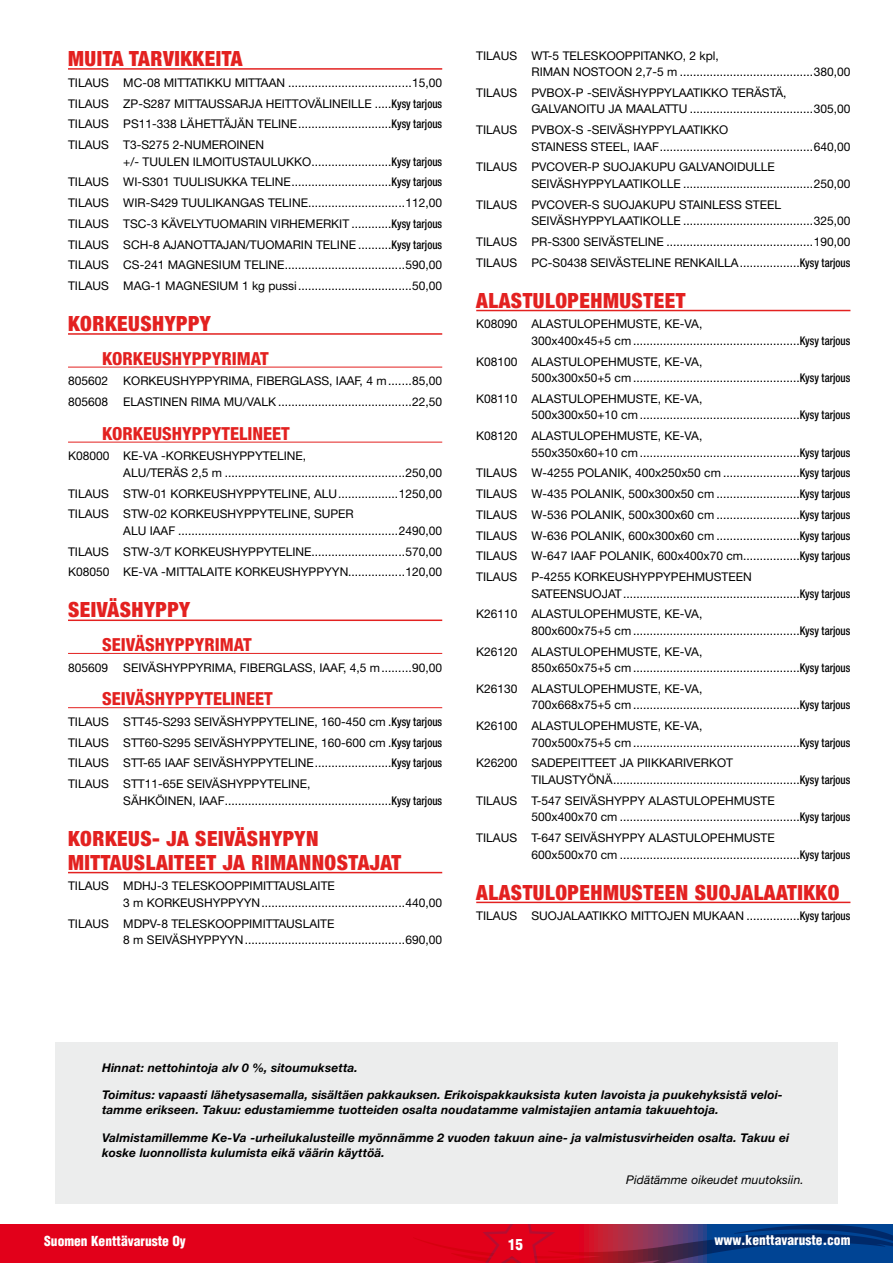
<style>
.page{position:relative;width:893px;height:1263px;background:#fff}
.page>*{position:absolute;margin:0;border:0;box-sizing:border-box;transform-origin:0 0}
.t1{font:900 condensed 21px/24px "Helvetica Neue LT Std";letter-spacing:.025em;color:#e32120}
.t2{font:800 condensed 18px "Helvetica Neue LT Std";color:#e32120}
.t3{font:15px "Switzerland Cond Black Plain";color:#fff}
.t4{font:13.5px "Switzerland Cond Black Plain";color:#fff}
.t5{font:12px/20.7px "Helvetica Neue LT Std";color:#000}
.t6{font:italic 700 12px/15px "Helvetica Neue LT Std";letter-spacing:.01em;color:#000}
.t7{font:italic 12px "Helvetica Neue LT Std";letter-spacing:.01em;color:#000}
.s1{font-weight:500;font-stretch:condensed}
</style>
<div class="page">
<hr style="left:68px;top:68px;width:374px;height:2px;background:#e32120">
<hr style="left:68px;top:333px;width:374px;height:2px;background:#e32120">
<hr style="left:68px;top:367px;width:374px;height:1px;background:#e32120">
<hr style="left:68px;top:442px;width:374px;height:1px;background:#e32120">
<hr style="left:68px;top:619px;width:374px;height:2px;background:#e32120">
<hr style="left:68px;top:653px;width:374px;height:1px;background:#e32120">
<hr style="left:68px;top:707px;width:374px;height:1px;background:#e32120">
<hr style="left:68px;top:872px;width:374px;height:1px;background:#e32120">
<hr style="left:476px;top:310px;width:374px;height:1px;background:#e32120">
<hr style="left:476px;top:902px;width:374px;height:1px;background:#e32120">
<div style="left:55px;top:1042px;width:783px;height:161px;background:#eceded"></div>
<div style="left:0;top:1225px;width:893px;height:38px;background:#e2001a"></div>
<svg style="left:418px;top:1225px;width:475px;height:38px"></svg>
<svg style="left:472px;top:1225px;width:83px;height:38px"></svg>
<h1 class="t1" style="left:68px;top:46px;width:176px">MUITA TARVIKKEITA</h1>
<p class="t5" style="left:68px;top:72px;width:376px;text-align:justify">TILAUS MC-08 MITTATIKKU MITTAAN .....................................15,00<br>TILAUS ZP-S287 MITTAUSSARJA HEITTOVÄLINEILLE .....<span class="s1">Kysy tarjous </span>TILAUS PS11-338 LÄHETTÄJÄN TELINE............................<span class="s1">Kysy tarjous </span>TILAUS T3-S275 2-NUMEROINEN</p>
<p class="t5" style="left:68px;top:151px;width:376px;text-align:justify;text-indent:55px">+/- TUULEN ILMOITUSTAULUKKO........................<span class="s1">Kysy tarjous </span>TILAUS WI-S301 TUULISUKKA TELINE..............................<span class="s1">Kysy tarjous </span>TILAUS WIR-S429 TUULIKANGAS TELINE.............................112,00<br>TILAUS TSC-3 KÄVELYTUOMARIN VIRHEMERKIT ............<span class="s1">Kysy tarjous </span>TILAUS SCH-8 AJANOTTAJAN/TUOMARIN TELINE ..........<span class="s1">Kysy tarjous </span>TILAUS CS-241 MAGNESIUM TELINE....................................590,00<br>TILAUS MAG-1 MAGNESIUM 1 kg pussi..................................50,00</p>
<h1 class="t1" style="left:68px;top:311px;width:144px">KORKEUSHYPPY</h1>
<h2 class="t2" style="left:102px;top:347px;width:168px">KORKEUSHYPPYRIMAT</h2>
<p class="t5" style="left:68px;top:371px;width:42px">805602</p>
<p class="t5" style="left:123px;top:371px;width:320px">KORKEUSHYPPYRIMA, FIBERGLASS, IAAF, 4 m .......85,00</p>
<p class="t5" style="left:68px;top:391px;width:42px">805608</p>
<p class="t5" style="left:123px;top:391px;width:320px">ELASTINEN RIMA MU/VALK ........................................22,50</p>
<h2 class="t2" style="left:102px;top:422px;width:189px">KORKEUSHYPPYTELINEET</h2>
<p class="t5" style="left:123px;top:448px;width:320px;line-height:16.5px;text-indent:-55px">K08000 KE-VA -KORKEUSHYPPYTELINE,<br>ALU/TERÄS 2,5 m ......................................................250,00</p>
<p class="t5" style="left:68px;top:483px;width:376px">TILAUS STW-01 KORKEUSHYPPYTELINE, ALU..................1250,00<br>TILAUS STW-02 KORKEUSHYPPYTELINE, SUPER</p>
<p class="t5" style="left:68px;top:520px;width:376px;text-align:justify;text-indent:55px">ALU IAAF ..................................................................2490,00<br>TILAUS STW-3/T KORKEUSHYPPYTELINE............................570,00<br>K08050 KE-VA -MITTALAITE KORKEUSHYPPYYN.................120,00</p>
<h1 class="t1" style="left:68px;top:598px;width:124px">SEIVÄSHYPPY</h1>
<h2 class="t2" style="left:102px;top:633px;width:151px">SEIVÄSHYPPYRIMAT</h2>
<p class="t5" style="left:68px;top:657px;width:42px">805609</p>
<p class="t5" style="left:123px;top:657px;width:320px">SEIVÄSHYPPYRIMA, FIBERGLASS, IAAF, 4,5 m.........90,00</p>
<h2 class="t2" style="left:102px;top:688px;width:172px">SEIVÄSHYPPYTELINEET</h2>
<p class="t5" style="left:68px;top:711px;width:376px;text-align:justify">TILAUS STT45-S293 SEIVÄSHYPPYTELINE, 160-450 cm .<span class="s1">Kysy tarjous </span>TILAUS STT60-S295 SEIVÄSHYPPYTELINE, 160-600 cm .<span class="s1">Kysy tarjous </span>TILAUS STT-65 IAAF SEIVÄSHYPPYTELINE.......................<span class="s1">Kysy tarjous </span>TILAUS STT11-65E SEIVÄSHYPPYTELINE,</p>
<p class="t5" style="left:123px;top:790px;width:320px">SÄHKÖINEN, IAAF..................................................<span class="s1">Kysy tarjous</span></p>
<h1 class="t1" style="left:68px;top:826px;width:335px">KORKEUS- JA SEIVÄSHYPYN<br>MITTAUSLAITEET JA RIMANNOSTAJAT</h1>
<p class="t5" style="left:123px;top:878px;width:320px;line-height:16.5px;text-indent:-55px">TILAUS MDHJ-3 TELESKOOPPIMITTAUSLAITE<br>3 m KORKEUSHYPPYYN...........................................440,00</p>
<p class="t5" style="left:123px;top:915px;width:320px;line-height:16.5px;text-indent:-55px">TILAUS MDPV-8 TELESKOOPPIMITTAUSLAITE<br>8 m SEIVÄSHYPPYYN................................................690,00</p>
<p class="t5" style="left:531px;top:47px;width:320px;line-height:16.5px;text-indent:-55px">TILAUS WT-5 TELESKOOPPITANKO, 2 kpl,<br>RIMAN NOSTOON 2,7-5 m ........................................380,00</p>
<p class="t5" style="left:531px;top:84px;width:320px;line-height:16.5px;text-indent:-55px">TILAUS PVBOX-P -SEIVÄSHYPPYLAATIKKO TERÄSTÄ,<br>GALVANOITU JA MAALATTU .....................................305,00</p>
<p class="t5" style="left:531px;top:121px;width:320px;line-height:16.5px;text-indent:-55px">TILAUS PVBOX-S -SEIVÄSHYPPYLAATIKKO<br>STAINESS STEEL, IAAF..............................................640,00</p>
<p class="t5" style="left:531px;top:159px;width:320px;line-height:16.5px;text-indent:-55px">TILAUS PVCOVER-P SUOJAKUPU GALVANOIDULLE<br>SEIVÄSHYPPYLAATIKOLLE .......................................250,00</p>
<p class="t5" style="left:531px;top:196px;width:320px;line-height:16.5px;text-indent:-55px">TILAUS PVCOVER-S SUOJAKUPU STAINLESS STEEL<br>SEIVÄSHYPPYLAATIKOLLE .......................................325,00</p>
<p class="t5" style="left:476px;top:231px;width:376px">TILAUS PR-S300 SEIVÄSTELINE ............................................190,00<br>TILAUS PC-S0438 SEIVÄSTELINE RENKAILLA..................<span class="s1">Kysy tarjous</span></p>
<h1 class="t1" style="left:476px;top:288px;width:211px">ALASTULOPEHMUSTEET</h1>
<p class="t5" style="left:531px;top:316px;width:320px;line-height:16.5px;text-indent:-55px">K08090 ALASTULOPEHMUSTE, KE-VA,<br>300x400x45+5 cm ..................................................<span class="s1">Kysy tarjous</span></p>
<p class="t5" style="left:531px;top:353px;width:320px;line-height:16.5px;text-indent:-55px">K08100 ALASTULOPEHMUSTE, KE-VA,<br>500x300x50+5 cm ..................................................<span class="s1">Kysy tarjous</span></p>
<p class="t5" style="left:531px;top:390px;width:320px;line-height:16.5px;text-indent:-55px">K08110 ALASTULOPEHMUSTE, KE-VA,<br>500x300x50+10 cm ................................................<span class="s1">Kysy tarjous</span></p>
<p class="t5" style="left:531px;top:427px;width:320px;line-height:16.5px;text-indent:-55px">K08120 ALASTULOPEHMUSTE, KE-VA,<br>550x350x60+10 cm ................................................<span class="s1">Kysy tarjous</span></p>
<p class="t5" style="left:476px;top:463px;width:376px;text-align:justify">TILAUS W-4255 POLANIK, 400x250x50 cm .......................<span class="s1">Kysy tarjous </span>TILAUS W-435 POLANIK, 500x300x50 cm .........................<span class="s1">Kysy tarjous </span>TILAUS W-536 POLANIK, 500x300x60 cm .........................<span class="s1">Kysy tarjous </span>TILAUS W-636 POLANIK, 600x300x60 cm .........................<span class="s1">Kysy tarjous </span>TILAUS W-647 IAAF POLANIK, 600x400x70 cm.................<span class="s1">Kysy tarjous </span>TILAUS P-4255 KORKEUSHYPPYPEHMUSTEEN</p>
<p class="t5" style="left:476px;top:583px;width:376px;text-indent:55px">SATEENSUOJAT.....................................................<span class="s1">Kysy tarjous<br></span>K26110 ALASTULOPEHMUSTE, KE-VA,</p>
<p class="t5" style="left:476px;top:620px;width:376px;text-indent:55px">800x600x75+5 cm ..................................................<span class="s1">Kysy tarjous<br></span>K26120 ALASTULOPEHMUSTE, KE-VA,</p>
<p class="t5" style="left:476px;top:657px;width:376px;text-indent:55px">850x650x75+5 cm ..................................................<span class="s1">Kysy tarjous<br></span>K26130 ALASTULOPEHMUSTE, KE-VA,</p>
<p class="t5" style="left:476px;top:695px;width:376px;text-indent:55px">700x668x75+5 cm ..................................................<span class="s1">Kysy tarjous<br></span>K26100 ALASTULOPEHMUSTE, KE-VA,</p>
<p class="t5" style="left:476px;top:732px;width:376px;text-indent:55px">700x500x75+5 cm ..................................................<span class="s1">Kysy tarjous<br></span>K26200 SADEPEITTEET JA PIIKKARIVERKOT</p>
<p class="t5" style="left:476px;top:769px;width:376px;text-indent:55px">TILAUSTYÖNÄ........................................................<span class="s1">Kysy tarjous<br></span>TILAUS T-547 SEIVÄSHYPPY ALASTULOPEHMUSTE</p>
<p class="t5" style="left:476px;top:806px;width:376px;text-indent:55px">500x400x70 cm ......................................................<span class="s1">Kysy tarjous<br></span>TILAUS T-647 SEIVÄSHYPPY ALASTULOPEHMUSTE</p>
<p class="t5" style="left:531px;top:844px;width:320px">600x500x70 cm ......................................................<span class="s1">Kysy tarjous</span></p>
<h1 class="t1" style="left:476px;top:880px;width:365px">ALASTULOPEHMUSTEEN SUOJALAATIKKO</h1>
<p class="t5" style="left:476px;top:905px;width:376px">TILAUS SUOJALAATIKKO MITTOJEN MUKAAN ................<span class="s1">Kysy tarjous</span></p>
<p class="t6" style="left:102px;top:1060px;width:257px">Hinnat: nettohintoja alv 0 %, sitoumuksetta.</p>
<p class="t6" style="left:102px;top:1087px;width:682px">Toimitus: vapaasti lähetysasemalla, sisältäen pakkauksen. Erikoispakkauksista kuten lavoista ja puukehyksistä veloi&shy;tamme erikseen. Takuu: edustamiemme tuotteiden osalta noudatamme valmistajien antamia takuuehtoja.</p>
<p class="t6" style="left:102px;top:1130px;width:689px">Valmistamillemme Ke-Va -urheilukalusteille myönnämme 2 vuoden takuun aine- ja valmistusvirheiden osalta. Takuu ei koske luonnollista kulumista eikä väärin käyttöä.</p>
<p class="t7" style="left:626px;top:1173px;width:179px">Pidätämme oikeudet muutoksiin.</p>
<p class="t4" style="left:44px;top:1233px;width:143px">Suomen Kenttävaruste Oy</p>
<p class="t4" style="left:714px;top:1231px;width:137px">www.kenttavaruste.com</p>
<p class="t3" style="left:508px;top:1235px;width:16px">15</p>
</div>
